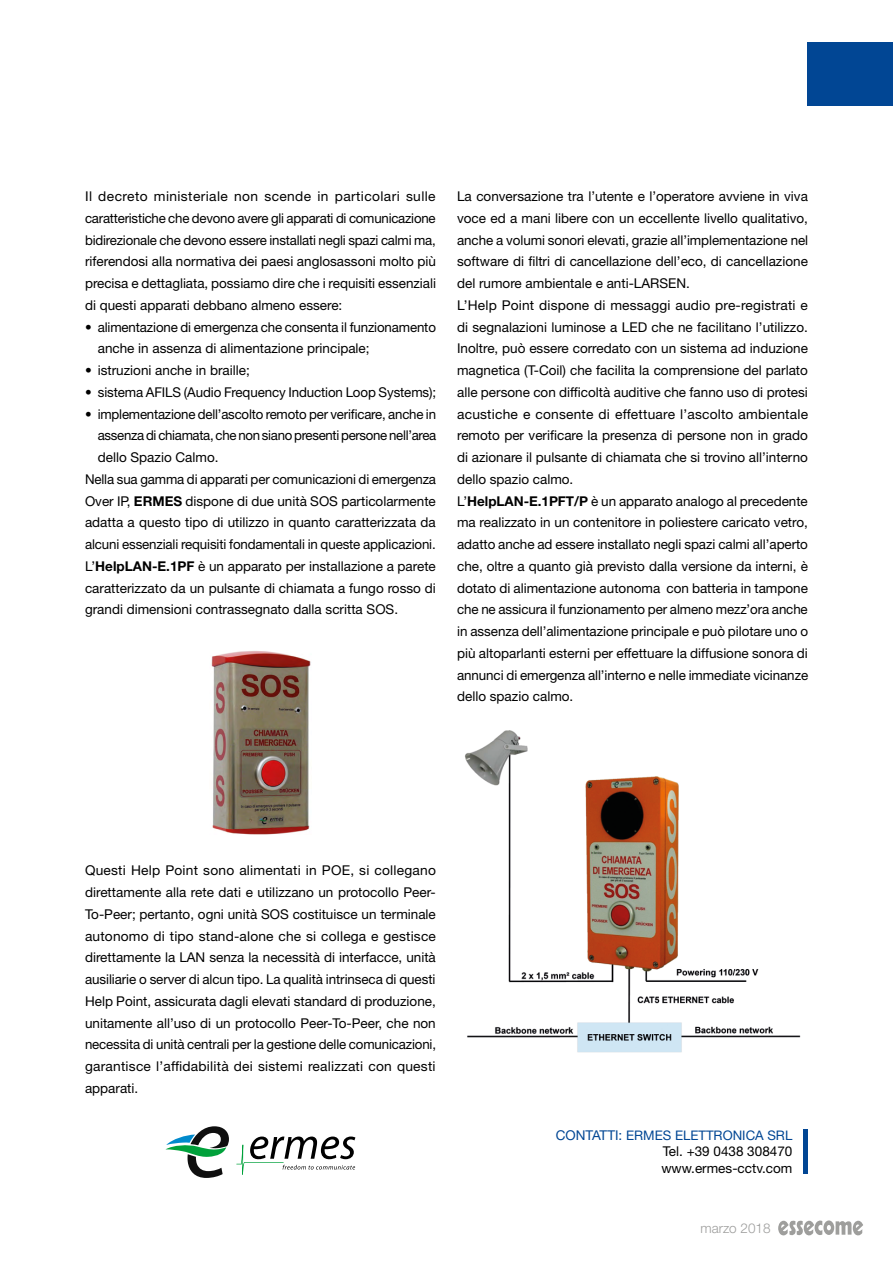
<style>
.page{position:relative;width:893px;height:1263px;background:#fff}
.page>*{position:absolute;margin:0;border:0;box-sizing:border-box;transform-origin:0 0}
.t1{font:13.5px/21.8px "Helvetica Neue LT Std";color:#000}
.t2{font:13.5px "Helvetica Neue LT Std";letter-spacing:-.025em;color:#000}
.t3{font:300 13.5px "Helvetica Neue LT Std";color:#9d9d9c}
.t4{font:13.2px "Helvetica Neue LT Std";color:#014694}
.s1{font-weight:700}
.s2{font-size:13.5px}
</style>
<div class="page">
<div style="left:808px;top:43px;width:85px;height:63px;background:#014694"></div>
<img style="left:211px;top:651px;width:100px;height:183px">
<img style="left:465px;top:730px;width:336px;height:323px">
<div style="left:803px;top:1129px;width:5px;height:44px;background:#014694"></div>
<svg style="left:165px;top:1126px;width:64px;height:52px"></svg>
<svg style="left:236px;top:1136px;width:119px;height:39px"></svg>
<svg style="left:778px;top:1220px;width:85px;height:16px"></svg>
<p class="t1" style="left:85px;top:185px;width:352px;text-align:justify">Il decreto ministeriale non scende in particolari sulle caratteristiche che devono avere gli apparati di comunicazione bidirezionale che devono essere installati negli spazi calmi ma, riferendosi alla normativa dei paesi anglosassoni molto più precisa e dettagliata, possiamo dire che i requisiti essenziali di questi apparati debbano almeno essere:</p>
<p class="t1" style="left:98px;top:316px;width:340px;text-indent:-13px">• alimentazione di emergenza che consenta il funzionamento anche in assenza di alimentazione principale;</p>
<p class="t1" style="left:85px;top:359px;width:166px">• istruzioni anche in braille;</p>
<p class="t1" style="left:85px;top:381px;width:353px">• sistema AFILS (Audio Frequency Induction Loop Systems);</p>
<p class="t1" style="left:85px;top:403px;width:352px">• implementazione dell’ascolto remoto per verificare, anche in</p>
<p class="t2" style="left:98px;top:427px;width:340px">assenza di chiamata, che non siano presenti persone nell’area</p>
<p class="t1" style="left:98px;top:446px;width:122px">dello Spazio Calmo.</p>
<p class="t1" style="left:85px;top:468px;width:353px">Nella sua gamma di apparati per comunicazioni di emergenza</p>
<p class="t1" style="left:85px;top:490px;width:352px">Over IP, <span class="s1">ERMES</span> dispone di due unità SOS particolarmente</p>
<p class="t1" style="left:85px;top:511px;width:352px">adatta a questo tipo di utilizzo in quanto caratterizzata da</p>
<p class="t1" style="left:85px;top:533px;width:352px">alcuni essenziali requisiti fondamentali in queste applicazioni.</p>
<p class="t1" style="left:85px;top:555px;width:352px">L’<span class="s1">HelpLAN-E.1PF</span> è un apparato per installazione a parete</p>
<p class="t1" style="left:85px;top:577px;width:352px">caratterizzato da un pulsante di chiamata a fungo rosso di</p>
<p class="t1" style="left:85px;top:598px;width:315px">grandi dimensioni contrassegnato dalla scritta SOS.</p>
<p class="t1" style="left:457px;top:185px;width:353px">La conversazione tra l’utente e l’operatore avviene in viva voce ed a mani libere con un eccellente livello qualitativo, anche a volumi sonori elevati, grazie all’implementazione nel software di filtri di cancellazione dell’eco, di cancellazione del rumore ambientale e anti-LARSEN.<br>L’Help Point dispone di messaggi audio pre-registrati e di segnalazioni luminose a LED che ne facilitano l’utilizzo.<br>Inoltre, può essere corredato con un sistema ad induzione magnetica (T-Coil) che facilita la comprensione del parlato alle persone con difficoltà auditive che fanno uso di protesi acustiche e consente di effettuare l’ascolto ambientale remoto per verificare la presenza di persone non in grado di azionare il pulsante di chiamata che si trovino all’interno dello spazio calmo.<br>L’<span class="s1">HelpLAN-E.1PFT/P</span> è un apparato analogo al precedente ma realizzato in un contenitore in poliestere caricato vetro, adatto anche ad essere installato negli spazi calmi all’aperto che, oltre a quanto già previsto dalla versione da interni, è dotato di alimentazione autonoma con batteria in tampone che ne assicura il funzionamento per almeno mezz’ora anche in assenza dell’alimentazione principale e può pilotare uno o più altoparlanti esterni per effettuare la diffusione sonora di annunci di emergenza all’interno e nelle immediate vicinanze dello spazio calmo.</p>
<p class="t1" style="left:85px;top:859px;width:353px;text-align:justify">Questi Help Point sono alimentati in POE, si collegano direttamente alla rete dati e utilizzano un protocollo Peer-To-Peer; pertanto, ogni unità SOS costituisce un terminale autonomo di tipo stand-alone che si collega e gestisce direttamente la LAN senza la necessità di interfacce, unità ausiliarie o server di alcun tipo. La qualità intrinseca di questi Help Point, assicurata dagli elevati standard di produzione, unitamente all’uso di un protocollo Peer-To-Peer, che non necessita di unità centrali per la gestione delle comunicazioni, garantisce l’affidabilità dei sistemi realizzati con questi apparati.</p>
<p class="t4" style="left:556px;top:1128px;width:238px"><span class="s2">CONTATTI:</span> ERMES ELETTRONICA SRL</p>
<p class="t1" style="left:661px;top:1143px;width:132px;line-height:16.2px">Tel. +39 0438 308470 www.ermes-cctv.com</p>
<p class="t3" style="left:700px;top:1220px;width:72px">marzo 2018</p>
</div>
